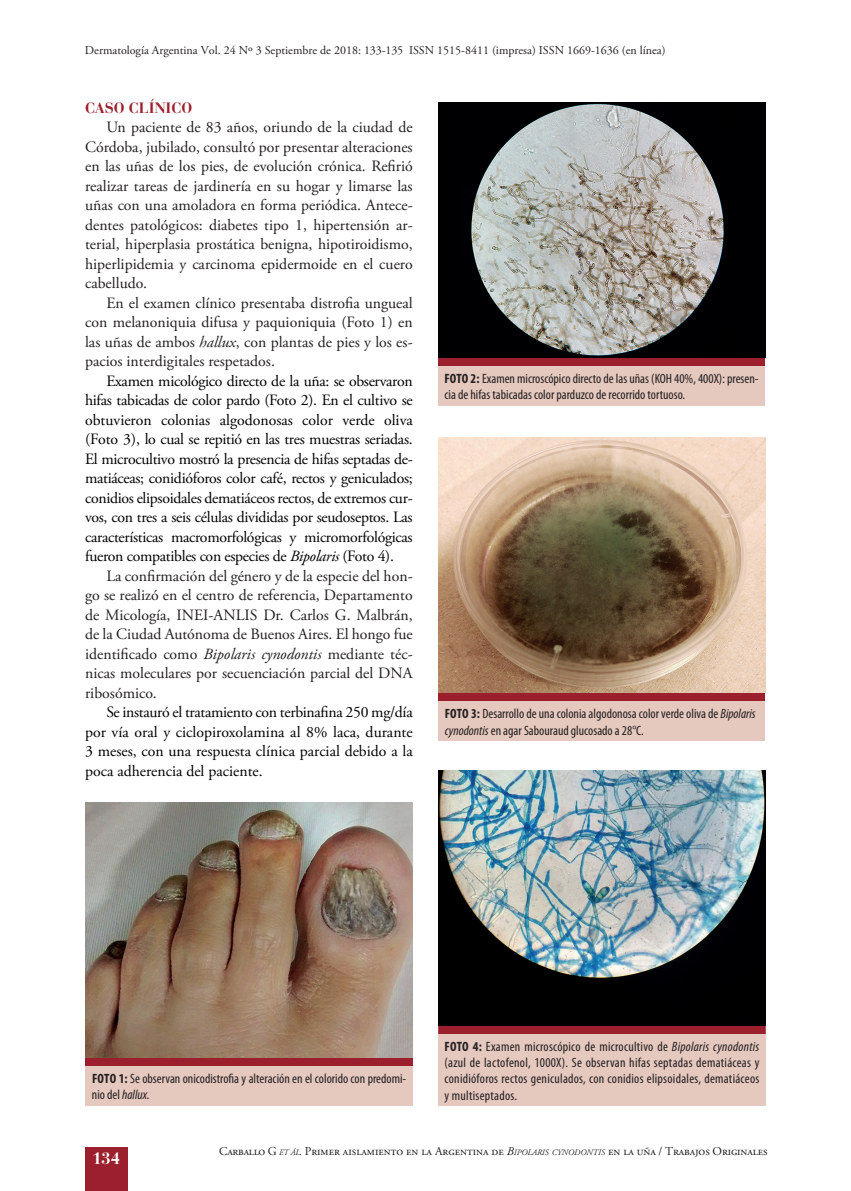
<style>
.page{position:relative;width:851px;height:1191px;background:#fff}
.page>*{position:absolute;margin:0;border:0;box-sizing:border-box;transform-origin:0 0}
.t1{font:700 16.5px "Bauer Bodoni Std";color:#fff}
.t2{font:15.75px/19.5px "Adobe Garamond Pro";color:#231f20;text-align:justify}
.t3{font:15.75px/19.5px "Adobe Garamond Pro";letter-spacing:-.01em;color:#000;text-align:justify}
.Titulo_1{font:700 15px "Bauer Bodoni Std";color:#9c1f2d}
.Cuadro_y_epifrafes{font:condensed 13.5px/16.2px "Myriad Pro";color:#231f20}
.t4{font:12px "Adobe Garamond Pro";color:#231f20}
.s1{font-style:italic}
.s2{font-weight:700}
.s3{font-style:italic;font-size:8.4px}
</style>
<div class="page">
<div style="left:85px;top:1146px;width:43px;height:45px;background:#9c1f2d"></div>
<div style="left:85px;top:1057px;width:327px;height:9px;background:#9c1f2d"></div>
<div style="left:85px;top:1066px;width:327px;height:39px;background:#e5c8be"></div>
<img style="left:85px;top:802px;width:327px;height:255px">
<div style="left:438px;top:358px;width:326px;height:9px;background:#9c1f2d"></div>
<div style="left:438px;top:367px;width:326px;height:39px;background:#e5c8be"></div>
<img style="left:438px;top:103px;width:326px;height:254px">
<svg style="left:438px;top:1025px;width:327px;height:9px;background:#8a1b28"></svg>
<div style="left:438px;top:1034px;width:327px;height:72px;background:#e5c8be"></div>
<img style="left:438px;top:770px;width:327px;height:255px">
<div style="left:438px;top:693px;width:327px;height:9px;background:#9c1f2d"></div>
<div style="left:438px;top:702px;width:327px;height:39px;background:#e5c8be"></div>
<img style="left:438px;top:438px;width:327px;height:255px">
<p class="t4" style="left:85px;top:43px;width:582px">Dermatología Argentina Vol. 24 Nº 3 Septiembre de 2018: 133-135 ISSN 1515-8411 (impresa) ISSN 1669-1636 (en línea)</p>
<p class="Titulo_1" style="left:85px;top:98px;width:109px">CASO CLÍNICO</p>
<p class="t2" style="left:85px;top:118px;width:329px;text-indent:21px">Un paciente de 83 años, oriundo de la ciudad de Córdoba, jubilado, consultó por presentar alteraciones en las uñas de los pies, de evolución crónica. Refirió realizar tareas de jardinería en su hogar y limarse las uñas con una amoladora en forma periódica. Antece&shy;dentes patológicos: diabetes tipo 1, hipertensión ar&shy;terial, hiperplasia prostática benigna, hipotiroidismo, hiperlipidemia y carcinoma epidermoide en el cuero cabelludo.</p>
<p class="t2" style="left:85px;top:293px;width:329px;text-indent:21px">En el examen clínico presentaba distrofia ungueal con melanoniquia difusa y paquioniquia (Foto 1) en las uñas de ambos <span class="s1">hallux</span>, con plantas de pies y los es&shy;pacios interdigitales respetados.</p>
<p class="t3" style="left:85px;top:371px;width:329px;text-indent:21px">Examen micológico directo de la uña: se observaron hifas tabicadas de color pardo (Foto 2). En el cultivo se obtuvieron colonias algodonosas color verde oliva (Foto 3), lo cual se repitió en las tres muestras seriadas.<br>El microcultivo mostró la presencia de hifas septadas de&shy;matiáceas; conidióforos color café, rectos y geniculados; conidios elipsoidales dematiáceos rectos, de extremos cur&shy;vos, con tres a seis células divididas por seudoseptos. Las características macromorfológicas y micromorfológicas fueron compatibles con especies de <span class="s1">Bipolaris</span> (Foto 4).</p>
<p class="t2" style="left:85px;top:566px;width:329px;text-indent:21px">La confirmación del género y de la especie del hon&shy;go se realizó en el centro de referencia, Departamento de Micología, INEI-ANLIS Dr. Carlos G. Malbrán, de la Ciudad Autónoma de Buenos Aires. El hongo fue identificado como <span class="s1">Bipolaris cynodontis</span> mediante téc&shy;nicas moleculares por secuenciación parcial del DNA ribosómico.</p>
<p class="t3" style="left:85px;top:703px;width:329px;text-indent:21px">Se instauró el tratamiento con terbinafina 250 mg/día por vía oral y ciclopiroxolamina al 8% laca, durante 3 meses, con una respuesta clínica parcial debido a la poca adherencia del paciente.</p>
<p class="Cuadro_y_epifrafes" style="left:444px;top:370px;width:315px"><span class="s2">FOTO 2:</span> Examen microscópico directo de las uñas (KOH 40%, 400X): presen&shy;cia de hifas tabicadas color parduzco de recorrido tortuoso.</p>
<p class="Cuadro_y_epifrafes" style="left:445px;top:705px;width:312px"><span class="s2">FOTO 3:</span> Desarrollo de una colonia algodonosa color verde oliva de <span class="s1">Bipolaris cynodontis</span> en agar Sabouraud glucosado a 28°C.</p>
<p class="Cuadro_y_epifrafes" style="left:92px;top:1070px;width:316px"><span class="s2">FOTO 1:</span> Se observan onicodistrofia y alteración en el colorido con predomi&shy;nio del <span class="s1">hallux.</span></p>
<p class="Cuadro_y_epifrafes" style="left:444px;top:1038px;width:316px;text-align:justify"><span class="s2">FOTO 4:</span> Examen microscópico de microcultivo de <span class="s1">Bipolaris cynodontis </span>(azul de lactofenol, 1000X). Se observan hifas septadas dematiáceas y conidióforos rectos geniculados, con conidios elipsoidales, dematiáceos y multiseptados.</p>
<p class="t1" style="left:92px;top:1148px;width:29px">134</p>
<p class="t4" style="left:219px;top:1144px;width:549px">Carballo G <span class="s3">ET ÁL</span><span class="s1">.</span> Primer aislamiento en la Argentina de <span class="s1">B</span><span class="s3">IPOLARIS CYNODONTIS</span> en la uña / Trabajos Originales</p>
</div>
